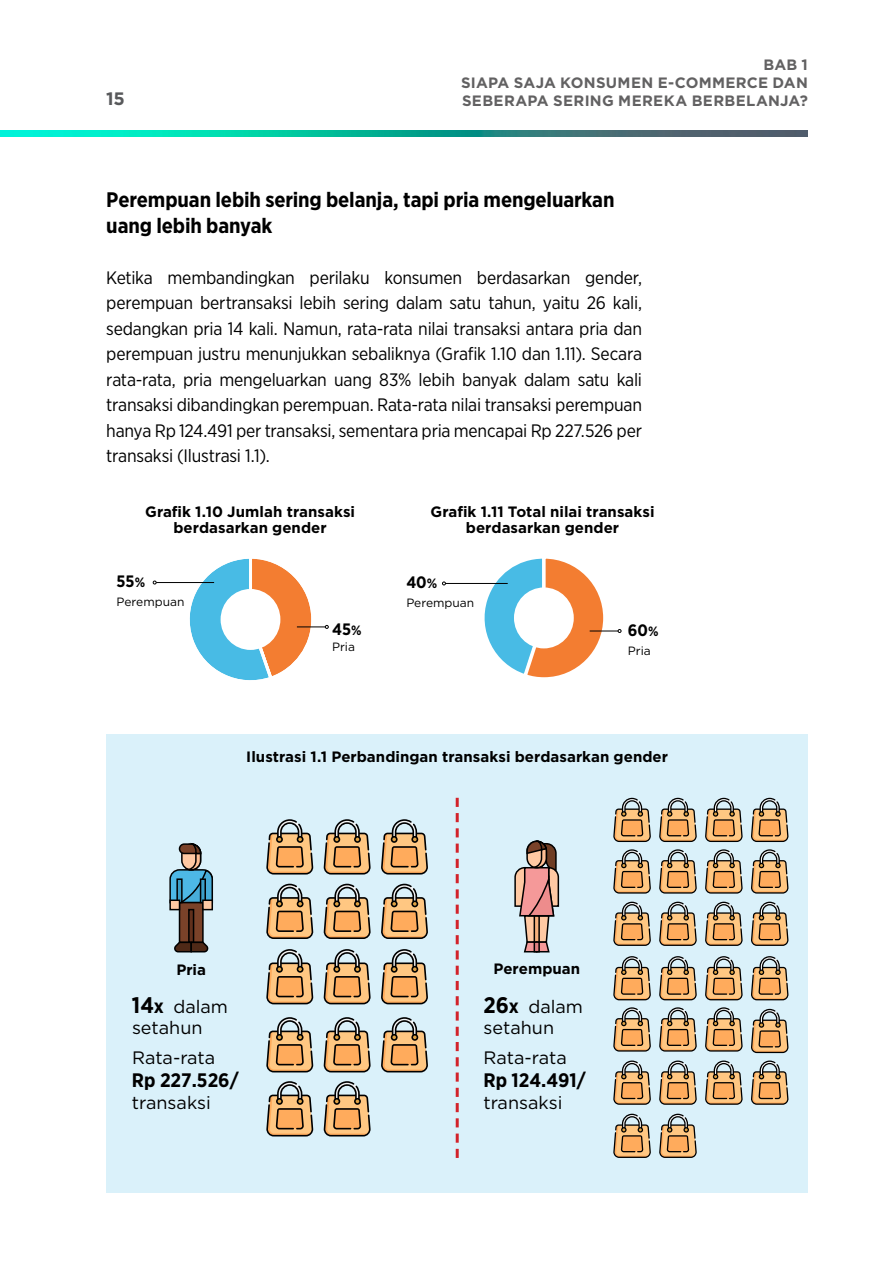
<style>
.page{position:relative;width:893px;height:1263px;background:#fff}
.page>*{position:absolute;margin:0;border:0;box-sizing:border-box;transform-origin:0 0}
.t1{font:700 21px/25.5px "Gotham Narrow";letter-spacing:-.01em;color:#000}
.t2{font:700 19.5px "Gotham Narrow";color:#000}
.t3{font:18px/25.5px "Gotham Narrow";letter-spacing:-.01em;color:#000;text-align:justify}
.t4{font:18px/21px "Gotham";color:#000}
.t5{font:700 18px "Gotham";color:#58595b}
.t6{font:700 16.5px "Gotham Narrow";color:#000}
.t7{font:700 15px/16.5px "Gotham";color:#000;text-align:center}
.t8{font:700 15px/18px "Gotham";letter-spacing:.025em;color:#626162;text-align:justify}
.t9{font:12px "Gotham";color:#000}
.s1{font-size:13.5px}
.s2{font-family:"Gotham Narrow";font-weight:700;font-size:22.5px}
.s3{font-family:"Gotham Narrow";font-weight:700;font-size:19.5px}
</style>
<div class="page">
<img style="left:0;top:130px;width:808px;height:7px">
<div style="left:106px;top:734px;width:702px;height:458px;background:#daf1fa"></div>
<hr style="left:445px;top:583px;width:63px;height:1px;background:#000">
<svg style="left:484px;top:558px;width:137px;height:120px"></svg>
<svg style="left:189px;top:558px;width:140px;height:123px"></svg>
<hr style="left:156px;top:582px;width:58px;height:1px;background:#000">
<svg style="left:266px;top:819px;width:48px;height:56px"></svg>
<svg style="left:266px;top:884px;width:48px;height:55px"></svg>
<svg style="left:266px;top:949px;width:48px;height:55px"></svg>
<svg style="left:266px;top:1017px;width:48px;height:55px"></svg>
<svg style="left:266px;top:1081px;width:48px;height:55px"></svg>
<svg style="left:323px;top:819px;width:48px;height:56px"></svg>
<svg style="left:323px;top:884px;width:48px;height:55px"></svg>
<svg style="left:323px;top:949px;width:48px;height:55px"></svg>
<svg style="left:323px;top:1017px;width:48px;height:55px"></svg>
<svg style="left:323px;top:1081px;width:48px;height:55px"></svg>
<svg style="left:381px;top:819px;width:47px;height:56px"></svg>
<svg style="left:381px;top:884px;width:47px;height:55px"></svg>
<svg style="left:381px;top:949px;width:47px;height:55px"></svg>
<svg style="left:381px;top:1017px;width:47px;height:55px"></svg>
<svg style="left:613px;top:798px;width:38px;height:44px"></svg>
<svg style="left:613px;top:849px;width:38px;height:45px"></svg>
<svg style="left:613px;top:902px;width:38px;height:44px"></svg>
<svg style="left:751px;top:798px;width:38px;height:44px"></svg>
<svg style="left:613px;top:956px;width:38px;height:44px"></svg>
<svg style="left:751px;top:849px;width:38px;height:45px"></svg>
<svg style="left:613px;top:1007px;width:38px;height:45px"></svg>
<svg style="left:751px;top:902px;width:38px;height:44px"></svg>
<svg style="left:659px;top:798px;width:38px;height:44px"></svg>
<svg style="left:659px;top:849px;width:38px;height:45px"></svg>
<svg style="left:659px;top:902px;width:38px;height:44px"></svg>
<svg style="left:613px;top:1060px;width:38px;height:45px"></svg>
<svg style="left:659px;top:956px;width:38px;height:44px"></svg>
<svg style="left:659px;top:1060px;width:38px;height:45px"></svg>
<svg style="left:659px;top:1114px;width:38px;height:44px"></svg>
<svg style="left:659px;top:1007px;width:38px;height:45px"></svg>
<svg style="left:705px;top:1060px;width:38px;height:45px"></svg>
<svg style="left:705px;top:798px;width:38px;height:44px"></svg>
<svg style="left:705px;top:849px;width:38px;height:45px"></svg>
<svg style="left:705px;top:902px;width:38px;height:44px"></svg>
<svg style="left:751px;top:956px;width:38px;height:44px"></svg>
<svg style="left:705px;top:956px;width:38px;height:44px"></svg>
<svg style="left:751px;top:1009px;width:38px;height:44px"></svg>
<svg style="left:705px;top:1007px;width:38px;height:45px"></svg>
<svg style="left:751px;top:1060px;width:38px;height:45px"></svg>
<svg style="left:613px;top:1114px;width:38px;height:44px"></svg>
<svg style="left:456px;top:798px;width:3px;height:360px"></svg>
<div style="left:180px;top:902px;width:23px;height:40px;background:#7a4229"></div>
<div style="left:179px;top:902px;width:25px;height:41px;border:2px solid #000"></div>
<div style="left:188px;top:909px;width:6px;height:34px;border:2px solid #000"></div>
<svg style="left:174px;top:940px;width:35px;height:13px"></svg>
<div style="left:170px;top:900px;width:9px;height:10px;background:#ffc9a3"></div>
<div style="left:169px;top:899px;width:11px;height:11px;border:2px solid #000"></div>
<div style="left:203px;top:900px;width:9px;height:10px;background:#ffc9a3"></div>
<div style="left:202px;top:899px;width:11px;height:11px;border:2px solid #000"></div>
<svg style="left:169px;top:842px;width:45px;height:62px"></svg>
<svg style="left:514px;top:840px;width:46px;height:113px"></svg>
<p class="t5" style="left:106px;top:88px;width:20px">15</p>
<p class="t8" style="left:461px;top:55px;width:348px;text-indent:302px">BAB 1<br>SIAPA SAJA KONSUMEN E-COMMERCE DAN SEBERAPA SERI NG MEREKA BERBELANJA?</p>
<p class="t1" style="left:106px;top:187px;width:510px">Perempuan lebih sering belanja, tapi pria mengeluarkan uang lebih banyak</p>
<p class="t3" style="left:106px;top:264px;width:537px">Ketika membandingkan perilaku konsumen berdasarkan gender, perempuan bertransaksi lebih sering dalam satu tahun, yaitu 26 kali, sedangkan pria 14 kali. Namun, rata-rata nilai transaksi antara pria dan perempuan justru menunjukkan sebaliknya (Grafik 1.10 dan 1.11). Secara rata-rata, pria mengeluarkan uang 83% lebih banyak dalam satu kali transaksi dibandingkan perempuan. Rata-rata nilai transaksi perempuan hanya Rp 124.491 per transaksi, sementara pria mencapai Rp 227.526 per transaksi (Ilustrasi 1.1).</p>
<p class="t7" style="left:145px;top:503px;width:212px">Grafik 1.10 Jumlah transaksi berdasarkan gender</p>
<p class="t7" style="left:430px;top:503px;width:226px">Grafik 1.11 Total nilai transaksi berdasarkan gender</p>
<p class="t6" style="left:117px;top:571px;width:30px">55<span class="s1">%</span></p>
<p class="t9" style="left:117px;top:594px;width:69px">Perempuan</p>
<p class="t6" style="left:406px;top:571px;width:32px">40<span class="s1">%</span></p>
<p class="t9" style="left:406px;top:595px;width:69px">Perempuan</p>
<p class="t6" style="left:332px;top:619px;width:31px">45<span class="s1">%</span></p>
<p class="t9" style="left:332px;top:639px;width:24px">Pria</p>
<p class="t6" style="left:628px;top:620px;width:32px">60<span class="s1">%</span></p>
<p class="t9" style="left:628px;top:643px;width:24px">Pria</p>
<p class="t7" style="left:246px;top:748px;width:423px">I lustrasi 1.1 Perbandingan transaksi berdasarkan gender</p>
<p class="t7" style="left:176px;top:961px;width:31px">Pria</p>
<p class="t7" style="left:493px;top:960px;width:88px">Perempuan</p>
<p class="t4" style="left:132px;top:995px;width:98px"><span class="s2">14</span><span class="s3">x</span> dalam setahun</p>
<p class="t4" style="left:132px;top:1047px;width:85px">Rata-rata</p>
<p class="t2" style="left:132px;top:1067px;width:108px">Rp 227.526/</p>
<p class="t4" style="left:132px;top:1092px;width:80px">transaksi</p>
<p class="t4" style="left:483px;top:995px;width:101px"><span class="s2">26</span><span class="s3">x</span> dalam setahun</p>
<p class="t4" style="left:483px;top:1047px;width:85px">Rata-rata</p>
<p class="t2" style="left:483px;top:1067px;width:104px">Rp 124.491/</p>
<p class="t4" style="left:483px;top:1092px;width:80px">transaksi</p>
</div>
